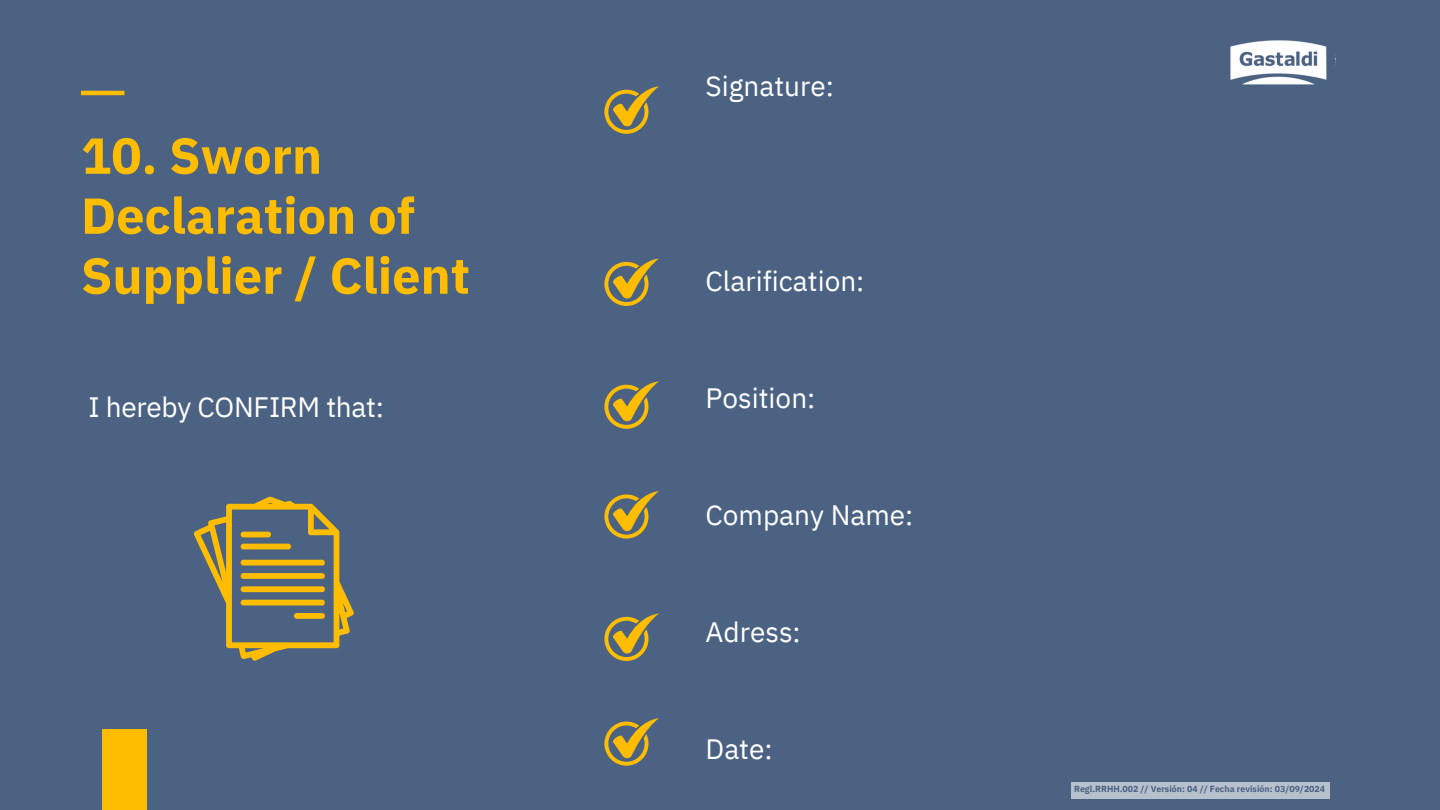
<style>
.page{position:relative;width:1440px;height:810px;background:#4b6282}
.page>*{position:absolute;margin:0;border:0;box-sizing:border-box;transform-origin:0 0}
.t1{font:700 50.5px/60px "IBM Plex Sans";color:#febd00}
.t2{font:28px "IBM Plex Sans";color:#fff}
.t3{font:700 8.8px "IBM Plex Sans";color:#4b6282}
</style>
<div class="page">
<hr style="left:81px;top:91px;width:43px;height:4px;background:#febd00">
<div style="left:103px;top:729px;width:44px;height:81px;background:#febd00"></div>
<img style="left:1230px;top:40px;width:97px;height:45px">
<svg style="left:604px;top:86px;width:55px;height:48px"></svg>
<svg style="left:604px;top:259px;width:55px;height:47px"></svg>
<svg style="left:604px;top:381px;width:55px;height:48px"></svg>
<svg style="left:604px;top:491px;width:55px;height:47px"></svg>
<svg style="left:604px;top:614px;width:54px;height:47px"></svg>
<svg style="left:604px;top:718px;width:55px;height:47px"></svg>
<svg style="left:194px;top:497px;width:160px;height:164px"></svg>
<div style="left:1071px;top:782px;width:259px;height:17px;background:#b7c0cd"></div>
<p class="t1" style="left:81px;top:125px;width:391px">10. Sworn<br>Declaration of<br>Supplier / Client</p>
<p class="t2" style="left:88px;top:388px;width:297px">I hereby CONFIRM that:</p>
<p class="t2" style="left:706px;top:67px;width:130px">Signature:</p>
<p class="t2" style="left:706px;top:262px;width:160px">Clarification:</p>
<h2 class="t2" style="left:706px;top:379px;width:111px">Position:</h2>
<p class="t2" style="left:706px;top:496px;width:209px">Company Name:</p>
<p class="t2" style="left:706px;top:613px;width:97px">Adress:</p>
<p class="t2" style="left:706px;top:730px;width:69px">Date:</p>
<p class="t3" style="left:1074px;top:783px;width:253px">Regl.RRHH.002 // Versión: 04 // Fecha revisión: 03/09/2024</p>
</div>
